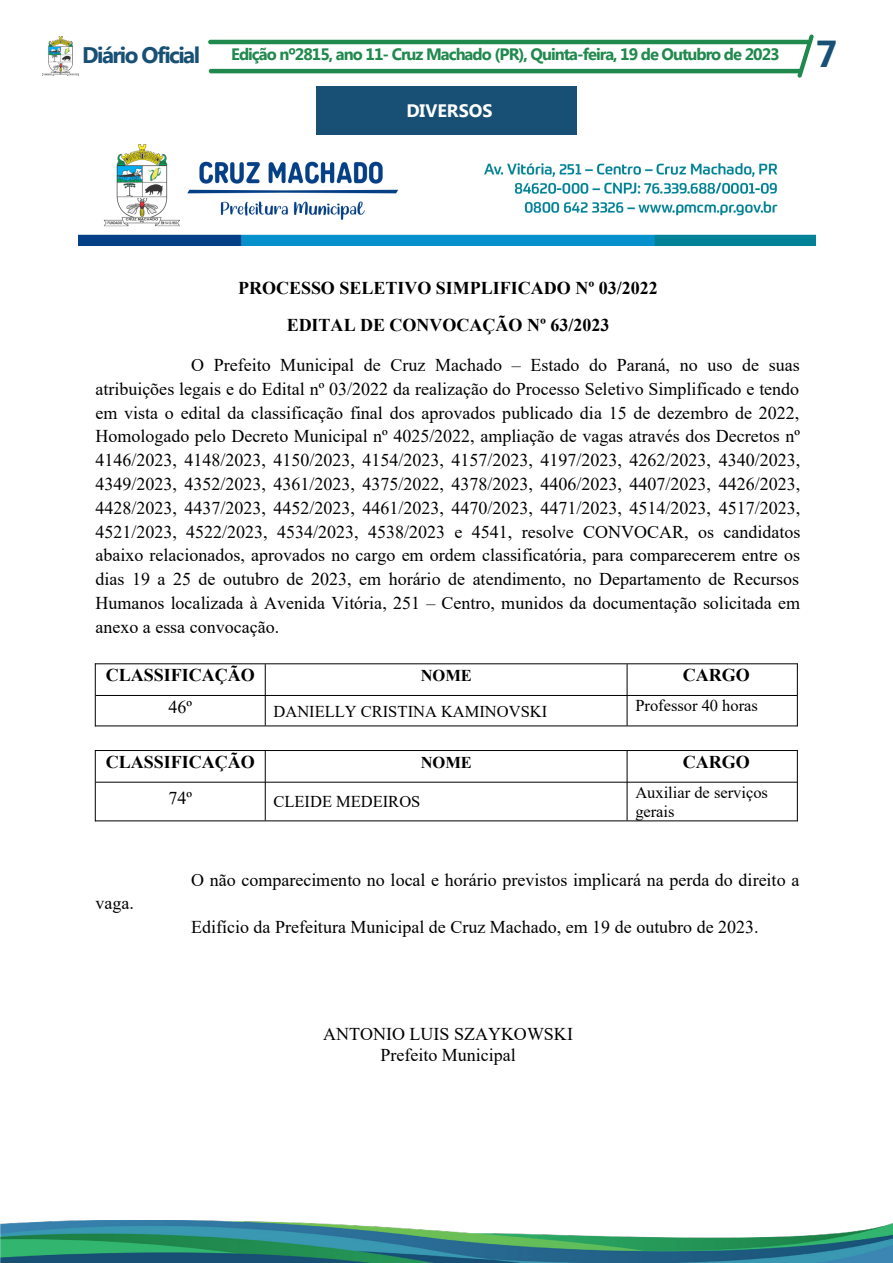
<style>
.page{position:relative;width:893px;height:1263px;background:#fff}
.page>*{position:absolute;margin:0;border:0;box-sizing:border-box;transform-origin:0 0}
.t1{font:700 37.5px "Myanmar Text";color:#175074}
.t2{font:700 22.5px "Myanmar Text";letter-spacing:-.07em;color:#175074}
.t3{font:18px/23.9px "Times New Roman";color:#000;text-align:justify}
.t4{font:700 18px/37.5px "Times New Roman";color:#000;text-align:center}
.t5{font:700 18px "Myanmar Text";color:#fff}
.t6{font:16.5px/18.9px "Times New Roman";color:#000}
.t7{font:700 16.5px "Myanmar Text";letter-spacing:-.06em;color:#20894d}
.t8{font:700 16.5px "Times New Roman";color:#000}
</style>
<div class="page">
<hr style="left:208px;top:40px;width:602px;height:4px;background:#20894d;border-radius:2px">
<hr style="left:209px;top:69px;width:593px;height:4px;background:#20894d;border-radius:2px">
<img style="left:43px;top:37px;width:36px;height:38px">
<svg style="left:797px;top:34px;width:17px;height:44px"></svg>
<img style="left:0;top:1220px;width:893px;height:43px">
<div style="left:316px;top:87px;width:261px;height:48px;background:#175074"></div>
<hr style="left:95px;top:663px;width:703px;height:1px;background:#000">
<hr style="left:96px;top:695px;width:701px;height:1px;background:#000">
<hr style="left:95px;top:725px;width:703px;height:1px;background:#000">
<hr style="left:95px;top:663px;width:1px;height:63px;background:#000">
<hr style="left:265px;top:664px;width:1px;height:61px;background:#000">
<hr style="left:627px;top:664px;width:1px;height:61px;background:#000">
<hr style="left:797px;top:663px;width:1px;height:63px;background:#000">
<hr style="left:95px;top:750px;width:703px;height:1px;background:#000">
<hr style="left:96px;top:782px;width:701px;height:1px;background:#000">
<hr style="left:95px;top:820px;width:703px;height:1px;background:#000">
<hr style="left:95px;top:750px;width:1px;height:71px;background:#000">
<hr style="left:265px;top:751px;width:1px;height:69px;background:#000">
<hr style="left:627px;top:751px;width:1px;height:69px;background:#000">
<hr style="left:797px;top:750px;width:1px;height:71px;background:#000">
<img style="left:79px;top:144px;width:737px;height:101px">
<p class="t2" style="left:82px;top:42px;width:119px">Diário Oficial</p>
<p class="t7" style="left:231px;top:45px;width:550px">Edição nº2815, ano 11- Cruz Machado (PR), Quinta-feira, 19 de Outubro de 2023</p>
<p class="t1" style="left:816px;top:32px;width:23px">7</p>
<p class="t5" style="left:406px;top:100px;width:88px">DIVERSOS</p>
<p class="t4" style="left:238px;top:269px;width:421px">PROCESSO SELETIVO SIMPLIFICADO Nº 03/2022<br>EDITAL DE CONVOCAÇÃO Nº 63/2023</p>
<p class="t3" style="left:95px;top:353px;width:706px;text-indent:96px">O Prefeito Municipal de Cruz Machado – Estado do Paraná, no uso de suas atribuições legais e do Edital nº 03/2022 da realização do Processo Seletivo Simplificado e tendo em vista o edital da classificação final dos aprovados publicado dia 15 de dezembro de 2022, Homologado pelo Decreto Municipal nº 4025/2022, ampliação de vagas através dos Decretos nº 4146/2023, 4148/2023, 4150/2023, 4154/2023, 4157/2023, 4197/2023, 4262/2023, 4340/2023, 4349/2023, 4352/2023, 4361/2023, 4375/2022, 4378/2023, 4406/2023, 4407/2023, 4426/2023, 4428/2023, 4437/2023, 4452/2023, 4461/2023, 4470/2023, 4471/2023, 4514/2023, 4517/2023, 4521/2023, 4522/2023, 4534/2023, 4538/2023 e 4541, resolve CONVOCAR, os candidatos abaixo relacionados, aprovados no cargo em ordem classificatória, para comparecerem entre os dias 19 a 25 de outubro de 2023, em horário de atendimento, no Departamento de Recursos Humanos localizada à Avenida Vitória, 251 – Centro, munidos da documentação solicitada em anexo a essa convocação.</p>
<p class="t4" style="left:106px;top:656px;width:150px">CLASSIFICAÇÃO</p>
<p class="t8" style="left:421px;top:667px;width:53px">NOME</p>
<p class="t4" style="left:683px;top:656px;width:68px">CARGO</p>
<p class="t3" style="left:169px;top:695px;width:25px">46º</p>
<p class="t6" style="left:273px;top:702px;width:275px">DANIELLY CRISTINA KAMINOVSKI</p>
<p class="t6" style="left:635px;top:696px;width:124px">Professor 40 horas</p>
<p class="t4" style="left:106px;top:743px;width:150px">CLASSIFICAÇÃO</p>
<p class="t8" style="left:421px;top:753px;width:53px">NOME</p>
<p class="t4" style="left:683px;top:743px;width:68px">CARGO</p>
<p class="t3" style="left:169px;top:786px;width:25px">74º</p>
<p class="t6" style="left:273px;top:792px;width:148px">CLEIDE MEDEIROS</p>
<p class="t6" style="left:635px;top:783px;width:134px">Auxiliar de serviços gerais</p>
<p class="t3" style="left:95px;top:891px;width:40px">vaga.</p>
<p class="t3" style="left:191px;top:868px;width:610px">O não comparecimento no local e horário previstos implicará na perda do direito a</p>
<p class="t3" style="left:191px;top:915px;width:569px">Edifício da Prefeitura Municipal de Cruz Machado, em 19 de outubro de 2023.</p>
<p class="t3" style="left:323px;top:1023px;width:251px;line-height:20.7px;text-align:center">ANTONIO LUIS SZAYKOWSKI<br>Prefeito Municipal</p>
</div>
